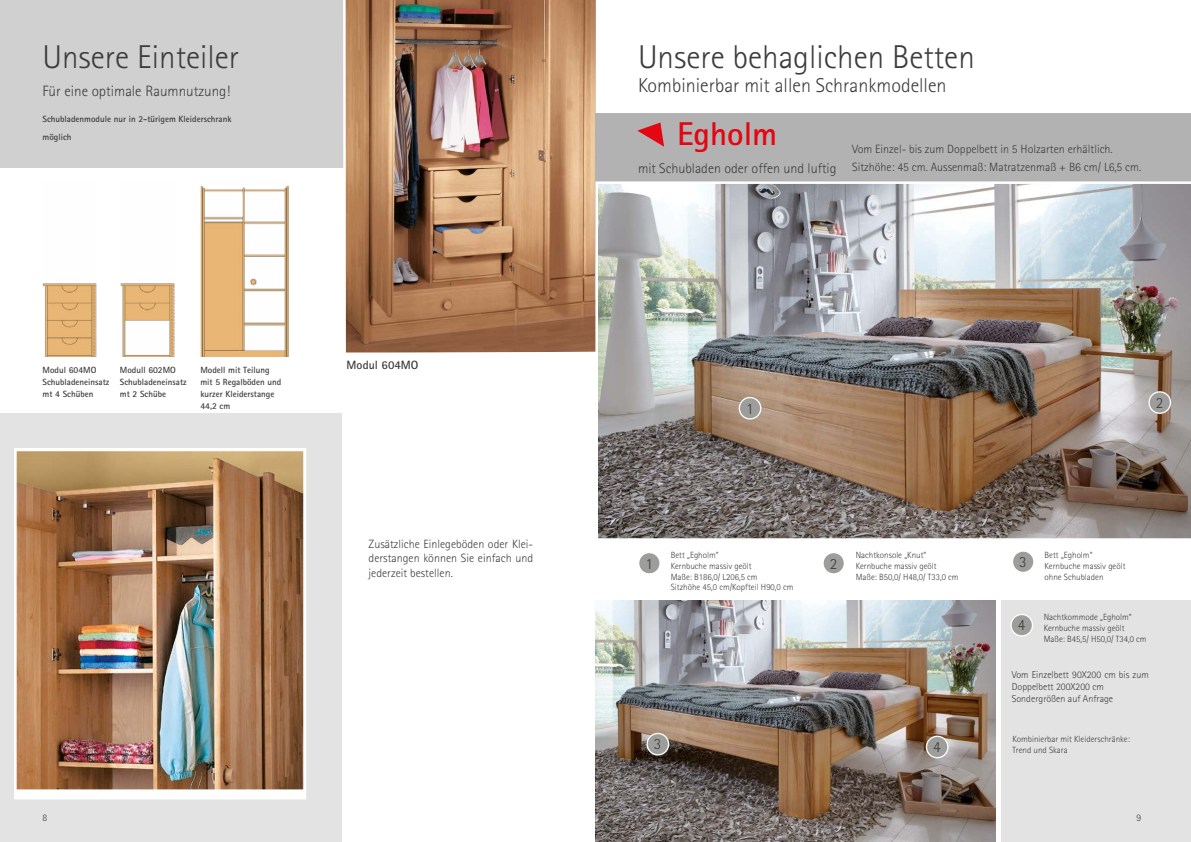
<style>
.page{position:relative;width:1191px;height:842px;background:#fff}
.page>*{position:absolute;margin:0;border:0;box-sizing:border-box;transform-origin:0 0}
.t1{font:300 33px "Rotis Sans Serif";color:#3c3c3b}
.t2{font:700 33px "Rotis Sans Serif";color:#e30613}
.t3{font:300 20px "Rotis Sans Serif";color:#3c3c3b}
.t4{font:300 15.6px "Rotis Sans Serif";color:#3c3c3b}
.t5{font:300 15px "Rotis Sans Serif";color:#3c3c3b}
.t6{font:300 12px/14.4px "Rotis Sans Serif";color:#3c3c3b;text-align:justify}
.t7{font:700 12px "Rotis Sans Serif";color:#3c3c3b}
.t8{font:300 10px/12px "Rotis Sans Serif";color:#3c3c3b}
.t9{font:300 9px/10.8px "Rotis Sans Serif";color:#3c3c3b}
.t10{font:700 9px/12px "Rotis Sans Serif";color:#3c3c3b}
.s1{font-size:14px}
</style>
<div class="page">
<div style="left:0;top:414px;width:342px;height:428px;background:#e3e3e3"></div>
<div style="left:0;top:0;width:347px;height:167px;background:#d0d0d0"></div>
<img style="left:342px;top:0;width:254px;height:353px">
<div style="left:1001px;top:600px;width:190px;height:242px;background:#e3e3e3"></div>
<div style="left:595px;top:113px;width:596px;height:187px;background:#b3b2b2"></div>
<img style="left:14px;top:448px;width:292px;height:352px">
<img style="left:43px;top:283px;width:54px;height:74px">
<img style="left:120px;top:283px;width:55px;height:74px">
<img style="left:200px;top:185px;width:89px;height:172px">
<img style="left:594px;top:180px;width:597px;height:359px">
<svg style="left:638px;top:552px;width:22px;height:22px"></svg>
<div style="left:638px;top:552px;width:22px;height:23px;border:1px solid #fff;border-radius:50%"></div>
<div style="left:645px;top:557px;width:8px;height:12px;background:#9d9d9c"></div>
<svg style="left:739px;top:397px;width:21px;height:22px"></svg>
<div style="left:738px;top:397px;width:23px;height:23px;border:1px solid #fff;border-radius:50%"></div>
<div style="left:746px;top:402px;width:8px;height:12px;background:#9d9d9c"></div>
<svg style="left:823px;top:552px;width:21px;height:22px"></svg>
<div style="left:822px;top:552px;width:23px;height:23px;border:1px solid #fff;border-radius:50%"></div>
<div style="left:829px;top:557px;width:8px;height:12px;background:#9d9d9c"></div>
<div style="left:1149px;top:392px;width:21px;height:21px;background:#9d9d9c;border-radius:50%"></div>
<div style="left:1148px;top:391px;width:23px;height:23px;border:1px solid #fff;border-radius:50%"></div>
<svg style="left:637px;top:123px;width:27px;height:24px"></svg>
<img style="left:595px;top:600px;width:400px;height:242px">
<div style="left:926px;top:736px;width:22px;height:22px;background:#9d9d9c;border-radius:50%"></div>
<div style="left:926px;top:736px;width:22px;height:22px;border:1px solid #fff;border-radius:50%"></div>
<svg style="left:1012px;top:551px;width:22px;height:21px"></svg>
<div style="left:1011px;top:550px;width:23px;height:23px;border:1px solid #fff;border-radius:50%"></div>
<div style="left:1019px;top:555px;width:8px;height:13px;background:#9d9d9c"></div>
<div style="left:1011px;top:614px;width:21px;height:22px;background:#9d9d9c;border-radius:50%"></div>
<div style="left:1010px;top:614px;width:23px;height:22px;border:1px solid #fff;border-radius:50%"></div>
<div style="left:647px;top:733px;width:21px;height:22px;background:#9d9d9c;border-radius:50%"></div>
<div style="left:646px;top:733px;width:23px;height:22px;border:1px solid #fff;border-radius:50%"></div>
<h1 class="t1" style="left:43px;top:38px;width:198px">Unsere Einteiler</h1>
<h3 class="t5" style="left:43px;top:83px;width:189px">Für eine optimale Raumnutzung!</h3>
<p class="t10" style="left:43px;top:109px;width:190px;line-height:18px">Schubladenmodule nur in 2-türigem Kleiderschrank möglich</p>
<p class="t10" style="left:43px;top:364px;width:68px">Modul 604MO<br>Schubladeneinsatz mt 4 Schü ben</p>
<p class="t10" style="left:120px;top:364px;width:68px">Modull 602MO<br>Schubladeneinsatz mt 2 Schü be</p>
<p class="t10" style="left:200px;top:364px;width:82px">Modell mit Teilung mit 5 Regalböden und kurzer Kleiderstange<br>44,2 cm</p>
<h3 class="t7" style="left:347px;top:357px;width:73px">Modul 604MO</h3>
<h3 class="t6" style="left:369px;top:536px;width:166px">Zusätzliche Einlegeböden oder Klei&shy;derstangen können Sie einfach und jederzeit bestellen.</h3>
<p class="t8" style="left:43px;top:812px;width:6px">8</p>
<h1 class="t1" style="left:638px;top:38px;width:338px">Unsere behaglichen Betten</h1>
<h2 class="t3" style="left:638px;top:73px;width:310px">Kombinierbar mit allen Schrankmodellen</h2>
<h1 class="t2" style="left:677px;top:113px;width:102px">Egholm</h1>
<h3 class="t6" style="left:638px;top:140px;width:505px;line-height:18px;text-indent:214px">Vom Einzel- bis zum Doppelbett in 5 Holzarten erhältlich.<br><span class="s1">mit Schubladen oder offen und luftig</span> Sitzhöhe: 45 cm. Aussenmaß: Matratzenmaß + B6 cm/ L6,5 cm.</h3>
<h3 class="t4" style="left:746px;top:399px;width:9px">1</h3>
<h3 class="t4" style="left:1155px;top:394px;width:9px">2</h3>
<h3 class="t4" style="left:645px;top:554px;width:9px">1</h3>
<p class="t9" style="left:671px;top:550px;width:124px">Bett „Egholm“<br>Kernbuche massiv geölt<br>Maße: B186,0/ L206,5 cm<br>Sitzhöhe 45,0 cm/Kopfteil H90,0 cm</p>
<p class="t9" style="left:855px;top:550px;width:104px">Nachtkonsole „Knut“<br>Kernbuche massiv geölt<br>Maße: B50,0/ H48,0/ T33,0 cm</p>
<h3 class="t4" style="left:829px;top:554px;width:9px">2</h3>
<h3 class="t4" style="left:654px;top:735px;width:9px">3</h3>
<h3 class="t4" style="left:933px;top:738px;width:9px">4</h3>
<h3 class="t4" style="left:1019px;top:553px;width:9px">3</h3>
<h3 class="t4" style="left:1017px;top:616px;width:9px">4</h3>
<p class="t9" style="left:1044px;top:550px;width:82px">Bett „Egholm“<br>Kernbuche massiv geölt ohne Schubladen</p>
<p class="t9" style="left:1043px;top:612px;width:104px">Nachtkommode „Egholm“<br>Kernbuche massiv geölt<br>Maße: B45,5/ H50,0/ T34,0 cm</p>
<p class="t8" style="left:1011px;top:668px;width:139px">Vom Einzelbett 90X200 cm bis zum<br>Doppelbett 200X200 cm<br>Sondergrößen auf Anfrage</p>
<p class="t9" style="left:1012px;top:733px;width:119px">Kombinierbar mit Kleiderschränke:<br>Trend und Skara</p>
<p class="t8" style="left:1136px;top:812px;width:6px">9</p>
</div>
